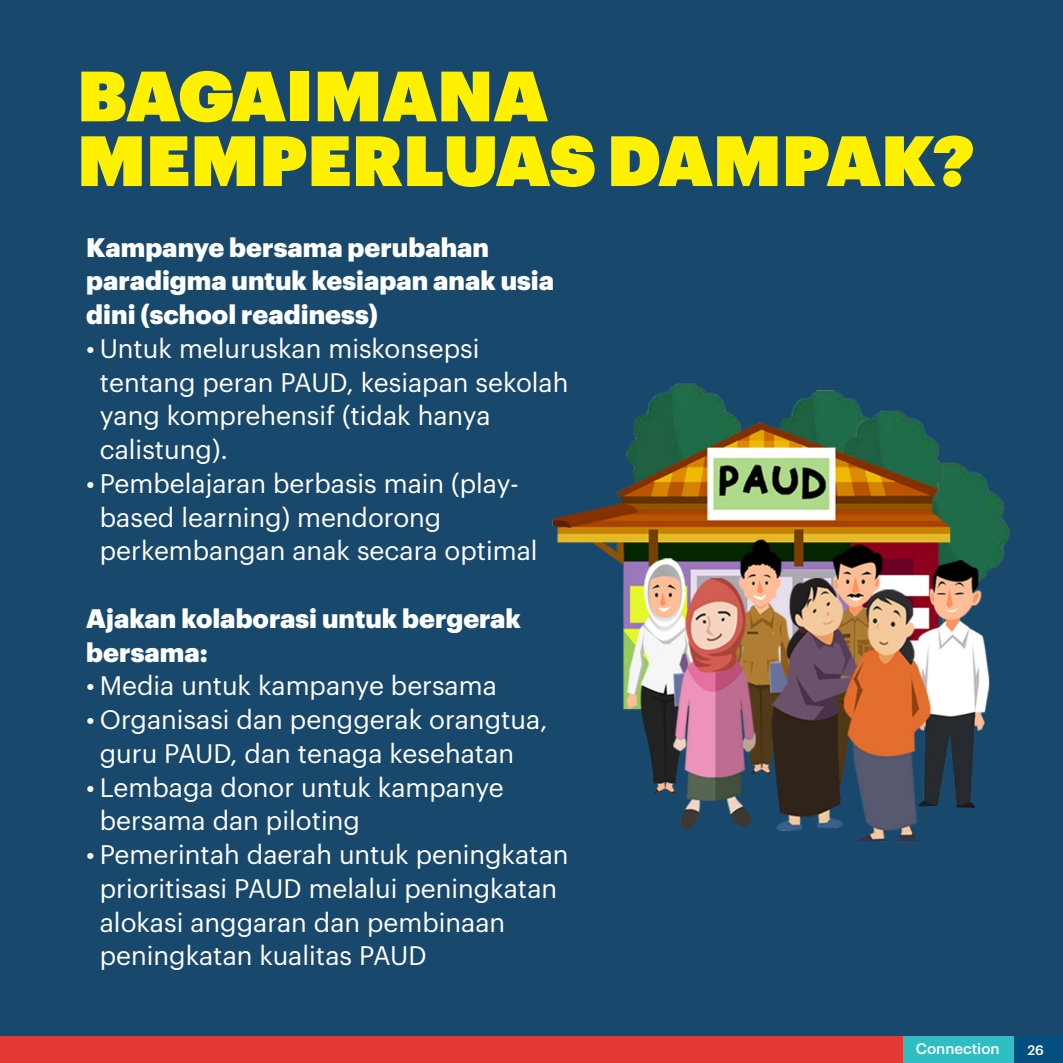
<style>
.page{position:relative;width:1063px;height:1063px;background:#18486b}
.page>*{position:absolute;margin:0;border:0;box-sizing:border-box;transform-origin:0 0}
.t1{font:69.53px/64.7px "Graphik Super";letter-spacing:.005em;color:#fff101}
.t2{font:26.25px/33.8px "Graphik";color:#fff}
.t3{font:900 26.25px/33.8px "Graphik";color:#fff}
.t4{font:500 15px "Graphik";color:#fff}
.t5{font:500 13.5px "Graphik";color:#fff}
</style>
<div class="page">
<img style="left:552px;top:383px;width:458px;height:460px">
<div style="left:0;top:1036px;width:904px;height:27px;background:#e43834"></div>
<div style="left:1014px;top:1036px;width:49px;height:27px;background:#054f80"></div>
<div style="left:904px;top:1036px;width:110px;height:27px;background:#2fbec2"></div>
<p class="t1" style="left:77px;top:57px;width:898px">BAGAIMANA<br>MEMPERLUAS DAMPAK?</p>
<p class="t3" style="left:86px;top:228px;width:469px">Kampanye bersama perubahan paradigma untuk kesiapan anak usia dini (school readiness)</p>
<p class="t2" style="left:100px;top:329px;width:470px;text-indent:-14px">• Untuk meluruskan miskonsepsi tentang peran PAUD, kesiapan sekolah yang komprehensif (tidak hanya calistung).</p>
<p class="t2" style="left:100px;top:464px;width:439px;text-indent:-14px">• Pembelajaran berbasis main (play&shy;based learning) mendorong perkembangan anak secara optimal</p>
<p class="t3" style="left:86px;top:599px;width:436px">Ajakan kolaborasi untuk bergerak bersama:</p>
<p class="t2" style="left:86px;top:667px;width:412px">• Media untuk kampanye bersama</p>
<p class="t2" style="left:100px;top:701px;width:449px;text-indent:-14px">• Organisasi dan penggerak orangtua, guru PAUD, dan tenaga kesehatan</p>
<p class="t2" style="left:100px;top:768px;width:406px;text-indent:-14px">• Lembaga donor untuk kampanye bersama dan piloting</p>
<p class="t2" style="left:100px;top:836px;width:470px;text-indent:-14px">• Pemerintah daerah untuk peningkatan prioritisasi PAUD melalui peningkatan alokasi anggaran dan pembinaan peningkatan kualitas PAUD</p>
<p class="t4" style="left:916px;top:1038px;width:85px">Connection</p>
<p class="t5" style="left:1027px;top:1039px;width:18px">26</p>
</div>
